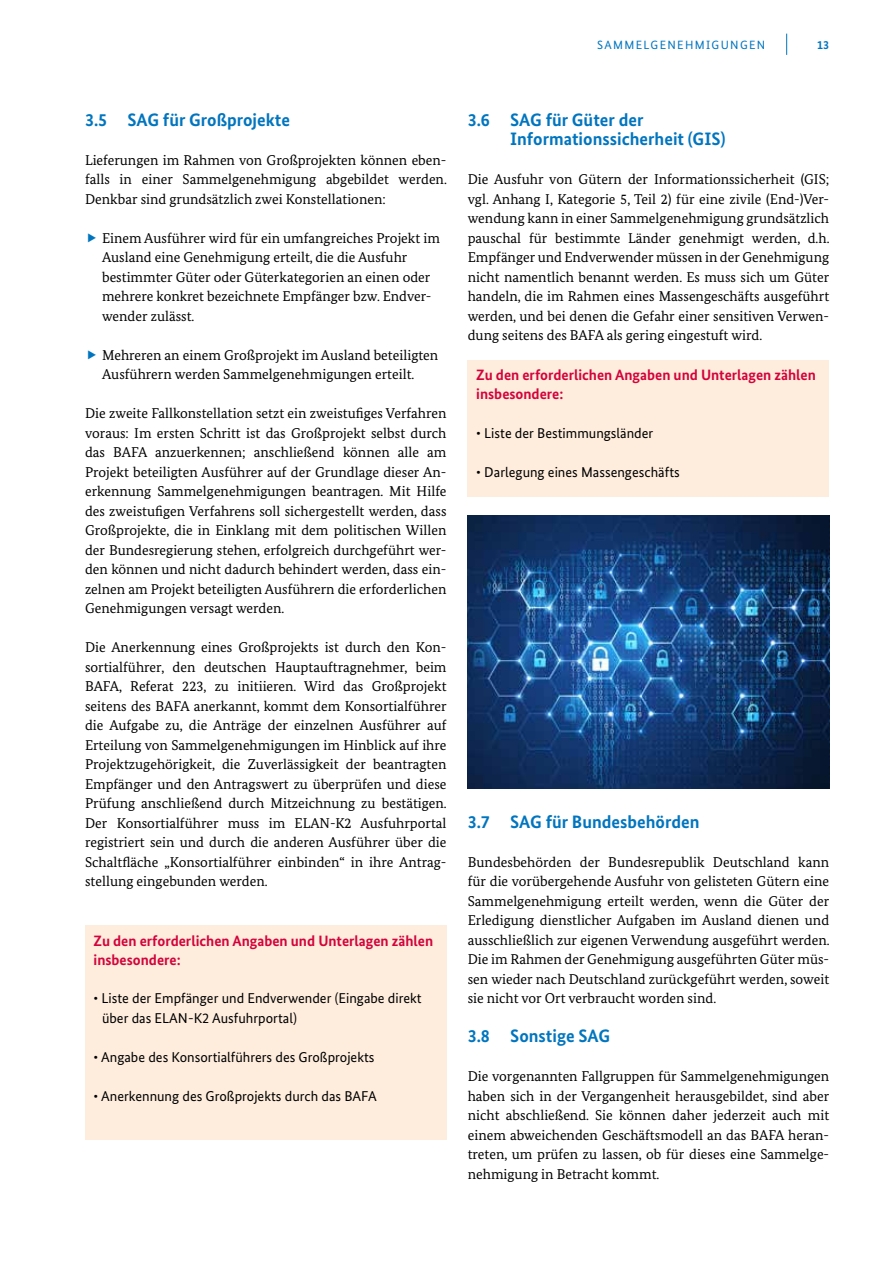
<style>
.page{position:relative;width:893px;height:1263px;background:#fff}
.page>*{position:absolute;margin:0;border:0;box-sizing:border-box;transform-origin:0 0}
.t1{font:700 18px/19.5px "Bundes Sans";color:#0075bf}
.t2{font:700 15px/19.5px "Bundes Sans";color:#d3033b}
.t3{font:14.25px/19.5px "Bundes Serif";color:#000;text-align:justify}
.t4{font:14.25px/19.5px "Bundes Sans";color:#000}
.t5{font:12px "Bundes Sans";letter-spacing:.11em;color:#0075bf}
.t6{font:700 12px "Bundes Sans";color:#0075bf}
</style>
<div class="page">
<div style="left:85px;top:925px;width:361px;height:215px;background:#feeddd"></div>
<div style="left:468px;top:360px;width:361px;height:136px;background:#feeddd"></div>
<img style="left:468px;top:516px;width:361px;height:273px">
<svg style="left:786px;top:34px;width:1px;height:21px"></svg>
<p class="t5" style="left:597px;top:37px;width:18px">Samme</p>
<p class="t5" style="left:644px;top:37px;width:43px">lgenehmigu</p>
<p class="t5" style="left:730px;top:37px;width:37px">ngen</p>
<p class="t6" style="left:817px;top:37px;width:13px">13</p>
<p class="t1" style="left:85px;top:110px;width:207px">3.5 SAG für Großprojekte</p>
<p class="t3" style="left:85px;top:150px;width:363px">Lieferungen im Rahmen von Großprojekten können eben&shy;falls in einer Sammelgenehmigung abgebildet werden.<br>Denkbar sind grundsätzlich zwei Konstellationen:</p>
<p class="t3" style="left:102px;top:228px;width:339px;text-align:left">Einem Ausführer wird für ein umfangreiches Projekt im Ausland eine Genehmigung erteilt, die die Ausfuhr bestimmter Güter oder Güterkategorien an einen oder mehrere konkret bezeichnete Empfänger bzw. Endver&shy;wender zulässt.</p>
<p class="t3" style="left:102px;top:345px;width:338px">Mehreren an einem Großprojekt im Ausland beteiligten<br>Ausführern werden Sammelgenehmigungen erteilt.</p>
<p class="t3" style="left:85px;top:403px;width:363px">Die zweite Fallkonstellation setzt ein zweistufiges Verfahren voraus: Im ersten Schritt ist das Großprojekt selbst durch das BAFA anzuerkennen; anschließend können alle am Projekt beteiligten Ausführer auf der Grundlage dieser An&shy;erkennung Sammelgenehmigungen beantragen. Mit Hilfe des zweistufigen Verfahrens soll sichergestellt werden, dass Großprojekte, die in Einklang mit dem politischen Willen der Bundesregierung stehen, erfolgreich durchgeführt wer&shy;den können und nicht dadurch behindert werden, dass ein&shy;zelnen am Projekt beteiligten Ausführern die erforderlichen Genehmigungen versagt werden.</p>
<p class="t3" style="left:85px;top:637px;width:363px">Die Anerkennung eines Großprojekts ist durch den Kon&shy;sortialführer, den deutschen Hauptauftragnehmer, beim BAFA, Referat 223, zu initiieren. Wird das Großprojekt seitens des BAFA anerkannt, kommt dem Konsortialführer die Aufgabe zu, die Anträge der einzelnen Ausführer auf Erteilung von Sammelgenehmigungen im Hinblick auf ihre Projektzugehörigkeit, die Zuverlässigkeit der beantragten Empfänger und den Antragswert zu überprüfen und diese Prüfung anschließend durch Mitzeichnung zu bestätigen.<br>Der Konsortialführer muss im ELAN-K2 Ausfuhrportal registriert sein und durch die anderen Ausführer über die Schaltfläche „Konsortialführer einbinden“ in ihre Antrag&shy;stellung eingebunden werden.</p>
<p class="t2" style="left:94px;top:930px;width:341px">Zu den erforderlichen Angaben und Unterlagen zählen insbesondere:</p>
<p class="t4" style="left:102px;top:989px;width:321px;text-indent:-9px">• Liste der Empfänger und Endverwender (Eingabe direkt über das ELAN -K2 Ausfuhrportal)</p>
<p class="t4" style="left:94px;top:1047px;width:283px">• Angabe des Konsortialführers des Großprojekts</p>
<p class="t4" style="left:94px;top:1086px;width:285px">• Anerkennung des Großprojekts durch das BAFA</p>
<p class="t1" style="left:510px;top:110px;width:217px;text-indent:-43px">3.6 SAG für Güter der<br>Informationssicherheit (GIS)</p>
<p class="t3" style="left:468px;top:170px;width:363px">Die Ausfuhr von Gütern der Informationssicherheit (GIS; vgl. Anhang I, Kategorie 5, Teil 2) für eine zivile (End-)Ver&shy;wendung kann in einer Sammelgenehmigung grundsätzlich pauschal für bestimmte Länder genehmigt werden, d.h.<br>Empfänger und Endverwender müssen in der Genehmigung nicht namentlich benannt werden. Es muss sich um Güter handeln, die im Rahmen eines Massengeschäfts ausgeführt werden, und bei denen die Gefahr einer sensitiven Verwen&shy;dung seitens des BAFA als gering eingestuft wird.</p>
<p class="t2" style="left:476px;top:365px;width:341px">Zu den erforderlichen Angaben und Unterlagen zählen insbesondere:</p>
<p class="t4" style="left:476px;top:423px;width:179px">• Liste der Bestimmungsländer</p>
<p class="t4" style="left:476px;top:462px;width:205px">• Darlegung eines Massengeschäfts</p>
<p class="t1" style="left:468px;top:812px;width:233px">3.7 SAG für Bundesbehörden</p>
<p class="t3" style="left:468px;top:852px;width:363px">Bundesbehörden der Bundesrepublik Deutschland kann für die vorübergehende Ausfuhr von gelisteten Gütern eine Sammelgenehmigung erteilt werden, wenn die Güter der Erledigung dienstlicher Aufgaben im Ausland dienen und ausschließlich zur eigenen Verwendung ausgeführt werden.<br>Die im Rahmen der Genehmigung ausgeführten Güter müs&shy;sen wieder nach Deutschland zurückgeführt werden, soweit sie nicht vor Ort verbraucht worden sind.</p>
<p class="t1" style="left:468px;top:1026px;width:144px">3.8 Sonstige SAG</p>
<p class="t3" style="left:468px;top:1067px;width:363px">Die vorgenannten Fallgruppen für Sammelgenehmigungen haben sich in der Vergangenheit herausgebildet, sind aber nicht abschließend. Sie können daher jederzeit auch mit einem abweichenden Geschäftsmodell an das BAFA heran&shy;treten, um prüfen zu lassen, ob für dieses eine Sammelge&shy;nehmigung in Betracht kommt.</p>
</div>
